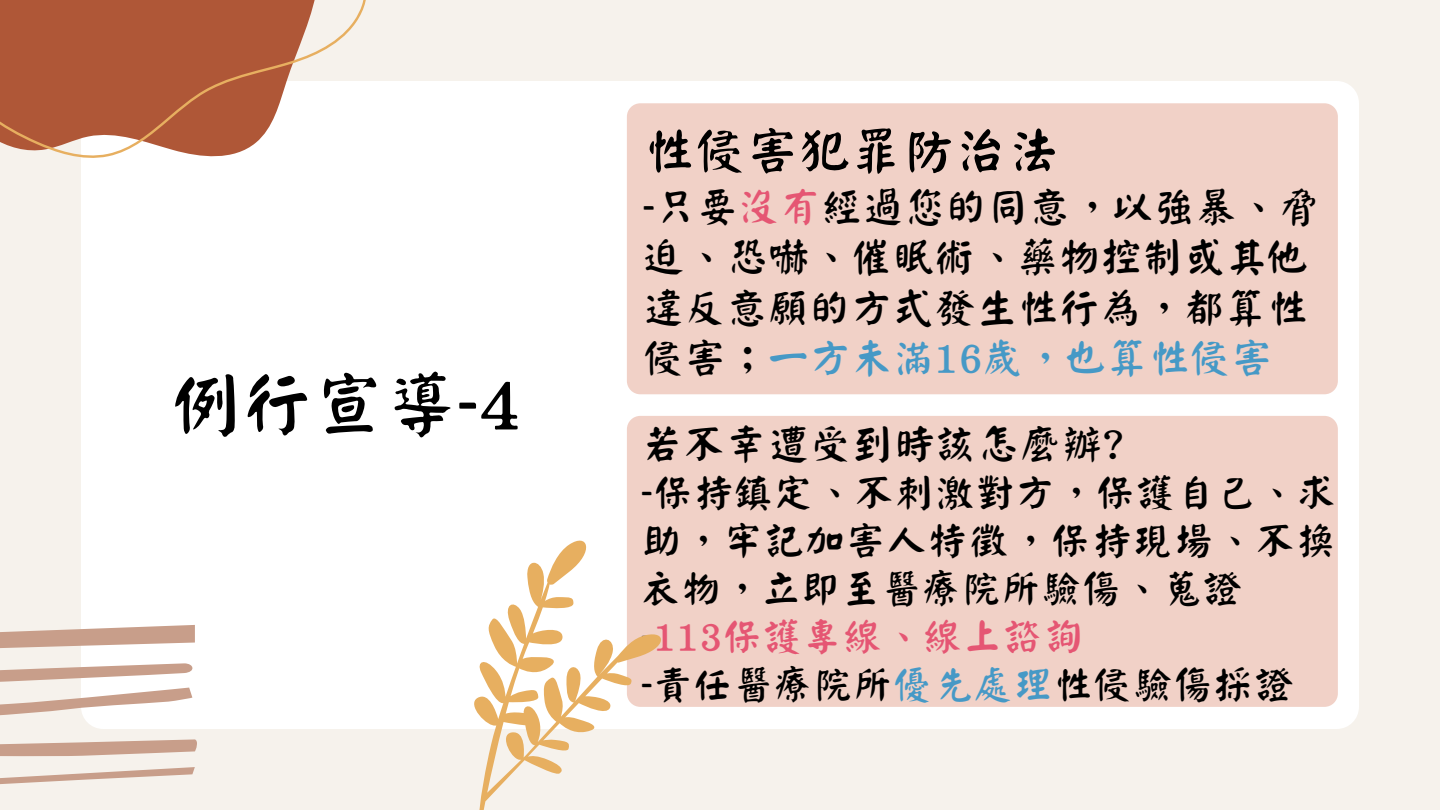
<style>
.page{position:relative;width:1440px;height:810px;background:#f6f2ec}
.page>*{position:absolute;margin:0;border:0;box-sizing:border-box;transform-origin:0 0}
.t1{font:72px "Han Wang Yan Kai";color:#000}
.t2{font:52px "Han Wang Yan Kai";color:#000}
.t3{font:42px/50.2px "Han Wang Yan Kai";letter-spacing:-.01em;color:#000}
.t4{font:40px/48px "Han Wang Yan Kai";color:#000}
.s1{color:#e55673}
.s2{color:#4699c6}
</style>
<div class="page">
<div style="left:81px;top:81px;width:1278px;height:648px;background:#fff;border-radius:22px"></div>
<div style="left:627px;top:103px;width:711px;height:291px;background:#f1d1c7;border-radius:13px"></div>
<div style="left:627px;top:416px;width:711px;height:291px;background:#f1d1c7;border-radius:13px"></div>
<svg style="left:0;top:0;width:366px;height:158px;fill:#af5737"></svg>
<svg style="left:0;top:625px;width:197px;height:159px"></svg>
<svg style="left:474px;top:540px;width:187px;height:270px"></svg>
<h1 class="t1" style="left:169px;top:369px;width:352px">例行宣導-4</h1>
<h2 class="t2" style="left:643px;top:126px;width:417px">性侵害犯罪防治法</h2>
<p class="t3" style="left:643px;top:182px;width:679px">-只要<span class="s1">沒有</span>經過您的同意，以強暴、脅迫、恐嚇、催眠術、藥物控制或其他違反意願的方式發生性行為，都算性侵害；<span class="s2">一方未滿16歲，也算性侵害</span></p>
<p class="t3" style="left:641px;top:419px;width:483px">若不幸遭受到時該怎麼辦?</p>
<p class="t4" style="left:641px;top:469px;width:697px">-保持鎮定、不刺激對方，保護自己、求助，牢記加害人特徵，保持現場、不換衣物，立即至醫療院所驗傷、蒐證<br>-<span class="s1">113保護專線、線上諮詢<br></span>-責任醫療院所<span class="s2">優先處理</span>性侵驗傷採證</p>
</div>
